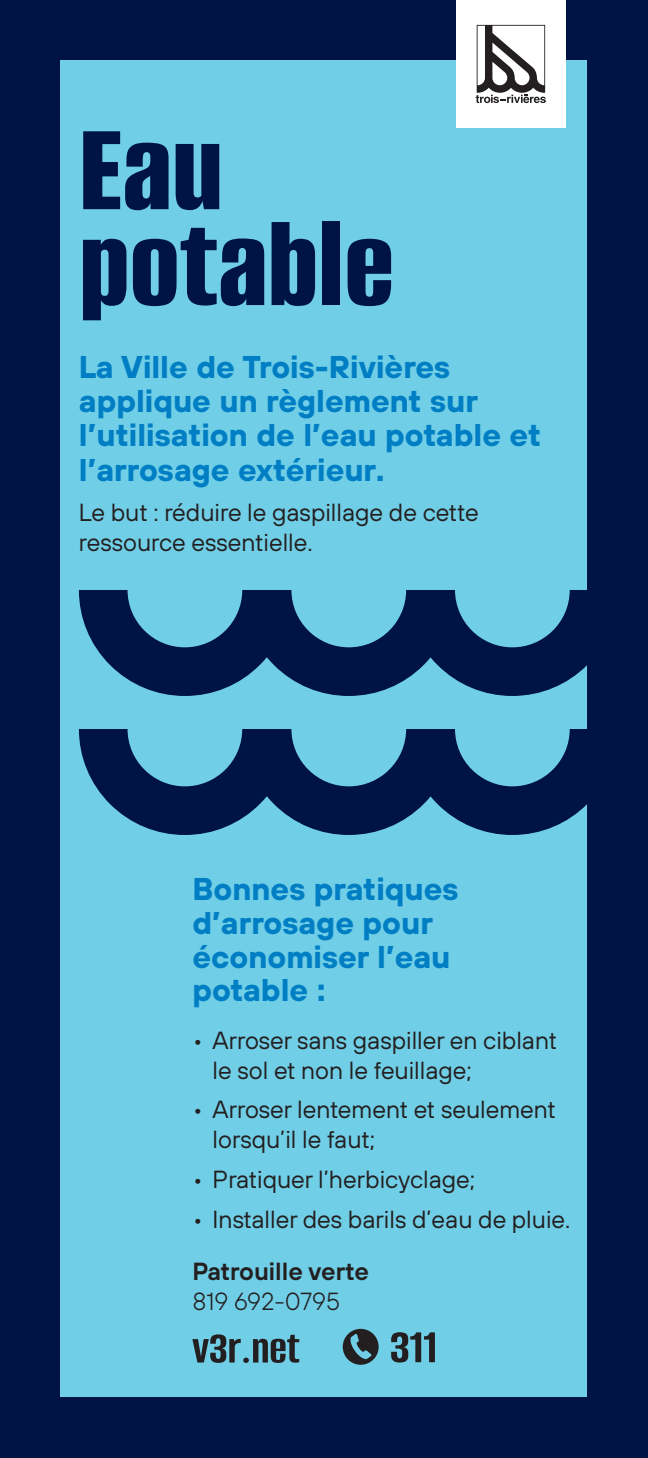
<style>
.page{position:relative;width:648px;height:1458px;background:#001443}
.page>*{position:absolute;margin:0;border:0;box-sizing:border-box;transform-origin:0 0}
.t1{font:800 131.85px/95.9px "Alumni Sans";color:#001443}
.t2{font:700 31.5px/34.2px "TT Hoves";color:#007ec4}
.t3{font:24.75px/29.7px "TT Hoves";color:#231f20}
.t4{font:600 24.75px "TT Hoves";color:#231f20}
.t5{font:300 24.75px "TT Hoves";color:#231f20}
</style>
<div class="page">
<div style="left:61px;top:61px;width:526px;height:1336px;background:#70cee6"></div>
<div style="left:456px;top:0;width:110px;height:128px;background:#fff"></div>
<svg style="left:476px;top:25px;width:70px;height:78px"></svg>
<svg style="left:79px;top:590px;width:508px;height:106px;fill:#001443"></svg>
<svg style="left:79px;top:729px;width:508px;height:106px;fill:#001443"></svg>
<svg style="left:343px;top:1329px;width:36px;height:36px"></svg>
<svg style="left:391px;top:1332px;width:44px;height:31px"></svg>
<svg style="left:192px;top:1334px;width:107px;height:29px"></svg>
<h1 class="t1" style="left:79px;top:129px;width:316px">Eau potable</h1>
<p class="t2" style="left:79px;top:349px;width:464px">La Ville de Trois-Rivières applique un règlement sur l’utilisation de l’eau potable et l’arrosage extérieur.</p>
<p class="t3" style="left:79px;top:497px;width:401px">Le but : réduire le gaspillage de cette ressource essentielle.</p>
<p class="t2" style="left:192px;top:871px;width:268px">Bonnes pratiques d’arrosage pour économiser l’eau potable :</p>
<p class="t3" style="left:213px;top:1025px;width:346px;text-indent:-20px">• Arroser sans gaspiller en ciblant le sol et non le feuillage;</p>
<p class="t3" style="left:213px;top:1095px;width:345px;text-indent:-20px">• Arroser lentement et seulement lorsqu’il le faut;</p>
<p class="t3" style="left:192px;top:1164px;width:284px">• Pratiquer l’herbicyclage;</p>
<p class="t3" style="left:192px;top:1204px;width:380px">• Installer des barils d’eau de pluie.</p>
<p class="t4" style="left:192px;top:1255px;width:178px">Patrouille verte</p>
<p class="t5" style="left:192px;top:1286px;width:149px">819 692-0795</p>
</div>
